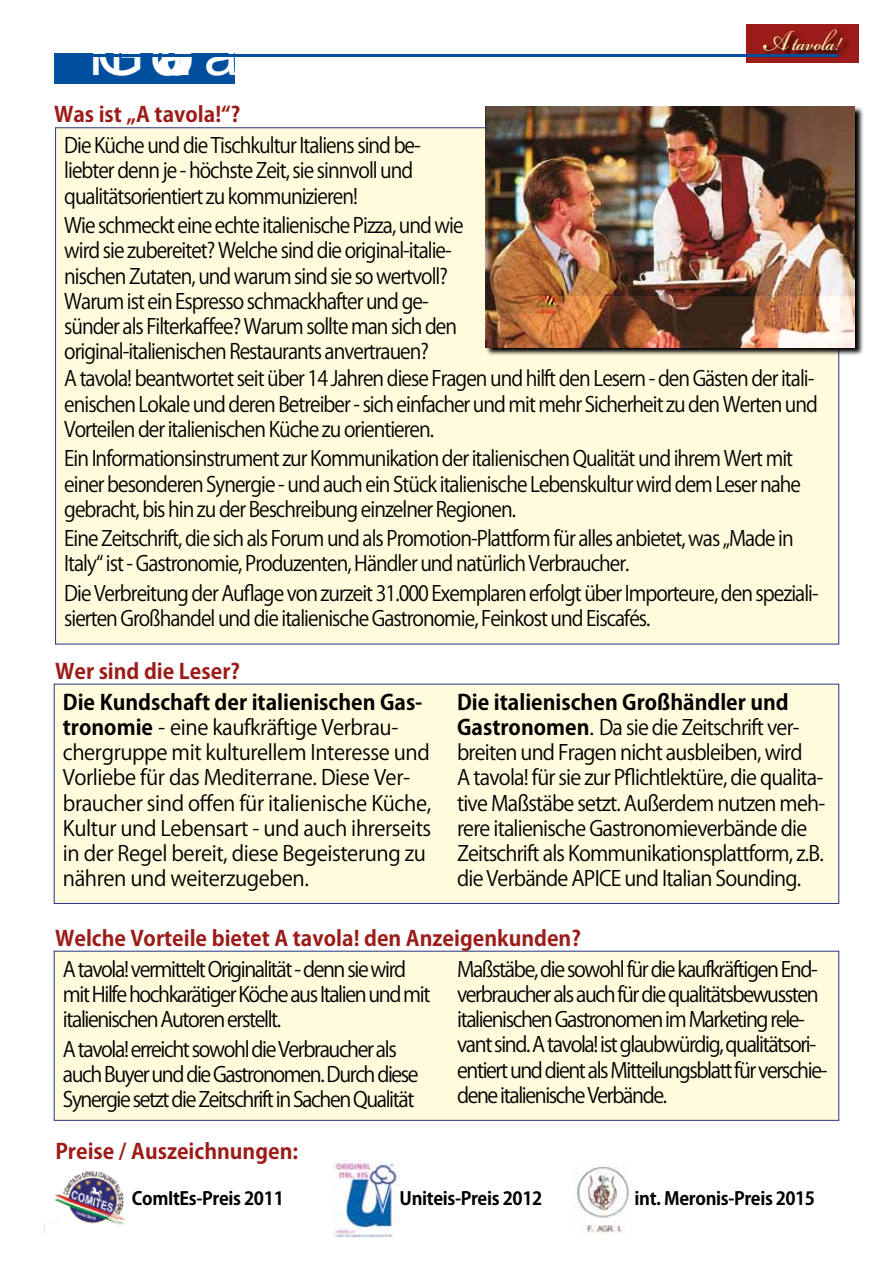
<style>
.page{position:relative;width:893px;height:1263px;background:#fff}
.page>*{position:absolute;margin:0;border:0;box-sizing:border-box;transform-origin:0 0}
.t1{font:italic 36px "Bickham Script Pro";color:#fff8b3;scale:.85 1}
.t2{font:21px/25.2px "Koz Go Pro";letter-spacing:-.05em;color:#000;scale:.93 1}
.t3{font:21px/25.2px "Koz Go Pro";letter-spacing:-.07em;color:#000;scale:.95 1}
.t4{font:21px/25.2px "Koz Go Pro";letter-spacing:-.05em;color:#000}
.t5{font:21px/25.2px "Koz Go Pro";letter-spacing:-.02em;color:#000}
.t6{font:700 21px "Koz Go Pro";color:#9b1c18}
.t7{font:700 18px "Koz Go Pro";letter-spacing:-.02em;color:#000}
.t8{font:18px "Arial";letter-spacing:.05em;color:#fff}
.s1{font-size:45px}
.s2{font-weight:700}
</style>
<div class="page">
<div style="left:746px;top:25px;width:113px;height:38px;background:#9b1c18"></div>
<svg style="left:765px;top:31px;width:84px;height:26px"></svg>
<div style="left:54px;top:53px;width:181px;height:31px;background:#004f9f"></div>
<div style="left:56px;top:128px;width:783px;height:516px;background:#fffbdc"></div>
<hr style="left:65px;top:54px;width:773px;height:3px;background:#004f9f">
<div style="left:54px;top:684px;width:785px;height:219px;background:#fffbdc"></div>
<div style="left:54px;top:684px;width:785px;height:220px;border:1px solid #283583"></div>
<div style="left:54px;top:951px;width:785px;height:169px;background:#fffbdc"></div>
<svg style="left:485px;top:106px;width:378px;height:250px;background:#767268"></svg>
<img style="left:486px;top:107px;width:369px;height:241px">
<img style="left:44px;top:1171px;width:82px;height:62px">
<img style="left:332px;top:1161px;width:68px;height:76px">
<img style="left:576px;top:1164px;width:55px;height:70px">
<p class="t8" style="left:65px;top:56px;width:216px">Kurzbeschreibung</p>
<p class="t6" style="left:54px;top:101px;width:188px">Was ist „A tavola!“?</p>
<h1 class="t1" style="left:763px;top:16px;width:113px"><span class="s1">A</span>tavola!</h1>
<p class="t2" style="left:64px;top:133px;width:385px">Die Küche und die Tischkultur Italiens sind be&shy;liebter denn je - höchste Zeit, sie sinnvoll und qualitätsorientiert zu kommunizieren!</p>
<p class="t2" style="left:64px;top:213px;width:431px">Wie schmeckt eine echte italienische Pizza, und wie wird sie zubereitet? Welche sind die original-italie&shy;nischen Zutaten, und warum sind sie so wertvoll?<br>Warum ist ein Espresso schmackhafter und ge&shy;sünder als Filterkaffee? Warum sollte man sich den original-italienischen Restaurants anvertrauen?</p>
<p class="t2" style="left:64px;top:367px;width:812px">A tavola! beantwortet seit über 14 Jahren diese Fragen und hilft den Lesern - den Gästen der itali&shy;enischen Lokale und deren Betreiber - sich einfacher und mit mehr Sicherheit zu den Werten und<br>Vorteilen der italienischen Küche zu orientieren.</p>
<p class="t2" style="left:64px;top:447px;width:794px">Ein Informationsinstrument zur Kommunikation der italienischen Qualität und ihrem Wert mit einer besonderen Synergie - und auch ein Stück italienische Lebenskultur wird dem Leser nahe gebracht, bis hin zu der Beschreibung einzelner Regionen.</p>
<p class="t2" style="left:64px;top:526px;width:786px">Eine Zeitschrift, die sich als Forum und als Promotion-Plattform für alles anbietet, was „Made in<br>Italy“ ist - Gastronomie, Produzenten, Händler und natürlich Verbraucher.</p>
<p class="t2" style="left:64px;top:581px;width:813px">Die Verbreitung der Auflage von zurzeit 31.000 Exemplaren erfolgt über Importeure, den speziali&shy;sierten Großhandel und die italienische Gastronomie, Feinkost und Eiscafés.</p>
<p class="t6" style="left:55px;top:658px;width:186px">Wer sind die Leser?</p>
<p class="t5" style="left:63px;top:690px;width:370px"><span class="s2">Die Kundschaft der italienischen Gas&shy;tronomie</span> - eine kaufkräftige Verbrau&shy;chergruppe mit kulturellem Interesse und Vorliebe für das Mediterrane. Diese Ver&shy;braucher sind offen für italienische Küche, Kultur und Lebensart - und auch ihrerseits in der Regel bereit, diese Begeisterung zu nähren und weiterzugeben.</p>
<p class="t4" style="left:457px;top:690px;width:370px"><span class="s2">Die italienischen Großhändler und Gastronomen</span>. Da sie die Zeitschrift ver&shy;breiten und Fragen nicht ausbleiben, wird<br>A tavola! für sie zur Pflichtlektüre, die qualita&shy;tive Maßstäbe setzt. Außerdem nutzen meh&shy;rere italienische Gastronomieverbände die Zeitschrift als Kommunikationsplattform, z.B. die Verbände APICE und Italian Sounding.</p>
<p class="t6" style="left:55px;top:925px;width:527px">Welche Vorteile bietet A tavola! den Anzeigenkunden?</p>
<p class="t3" style="left:63px;top:957px;width:388px">A tavola! vermittelt Originalität - denn sie wird mit Hilfe hochkarätiger Köche aus Italien und mit italienischen Autoren erstellt.</p>
<p class="t3" style="left:63px;top:1037px;width:376px">A tavola! erreicht sowohl die Verbraucher als auch Buyer und die Gastronomen. Durch diese<br>Synergie setzt die Zeitschrift in Sachen Qualität</p>
<p class="t3" style="left:457px;top:957px;width:391px">Maßstäbe, die sowohl für die kaufkräftigen End&shy;verbraucher als auch für die qualitätsbewussten italienischen Gastronomen im Marketing rele&shy;vant sind. A tavola! ist glaubwürdig, qualitätsori&shy;entiert und dient als Mitteilungsblatt für verschie&shy;dene italienische Verbände.</p>
<p class="t6" style="left:55px;top:1137px;width:244px">Preise / Auszeichnungen:</p>
<p class="t7" style="left:132px;top:1187px;width:154px">ComItEs-Preis 2011</p>
<p class="t7" style="left:400px;top:1187px;width:144px">Uniteis-Preis 2012</p>
<p class="t7" style="left:635px;top:1187px;width:182px">int. Meronis-Preis 2015</p>
</div>
